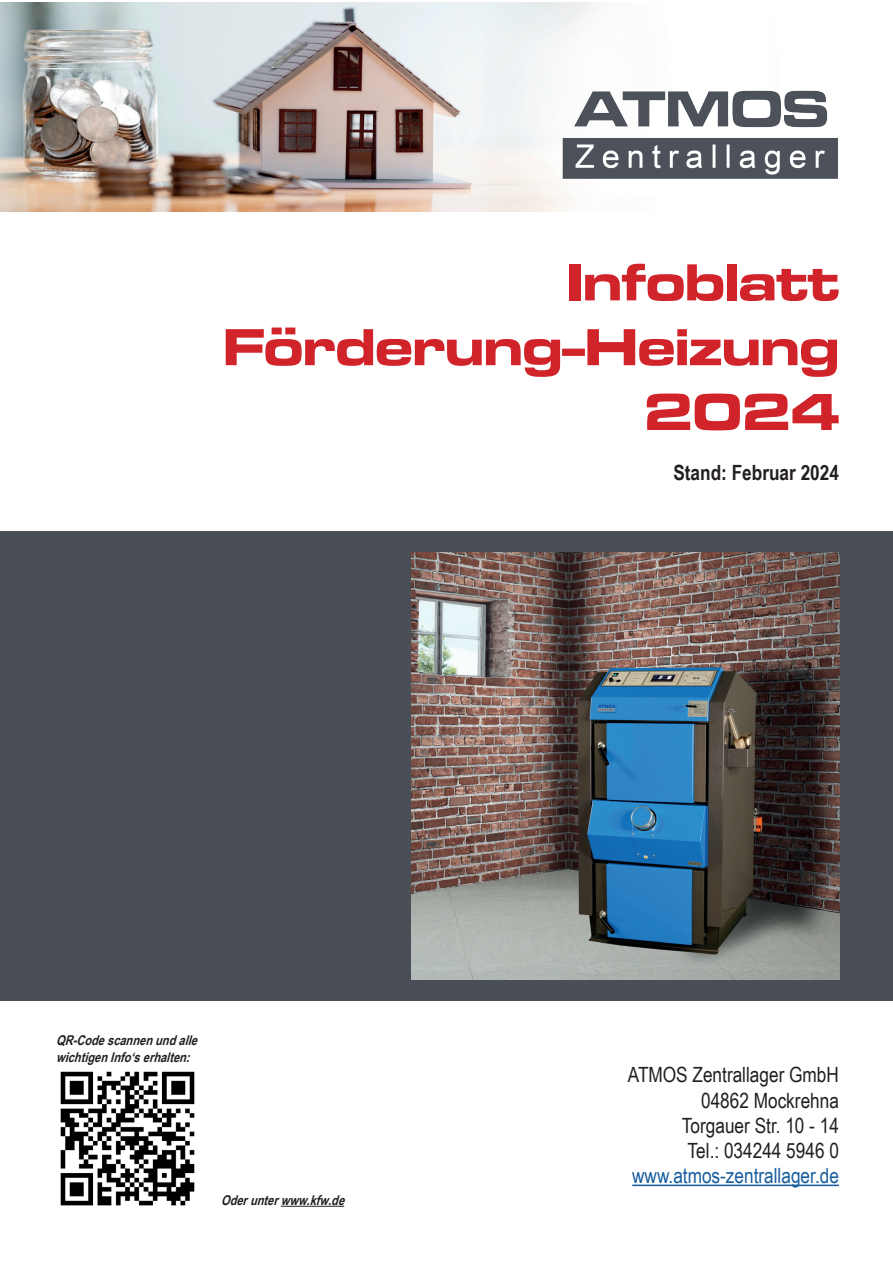
<style>
.page{position:relative;width:893px;height:1263px;background:#fff}
.page>*{position:absolute;margin:0;border:0;box-sizing:border-box;transform-origin:0 0}
.t1{font:54px/64.8px "Microgramma D Bold Exte";color:#d1232a;text-align:right}
.t2{font:21px/25.2px "Arial Narrow";color:#231f20;text-align:right}
.t3{font:21px "Arial Narrow";color:#175d9e}
.t4{font:700 21px "Arial Narrow";color:#231f20}
.t5{font:italic 700 13.5px/16.2px "Arial Narrow";color:#231f20}
</style>
<div class="page">
<img style="left:0;top:2px;width:594px;height:209px">
<img style="left:545px;top:55px;width:293px;height:150px">
<img style="left:60px;top:1071px;width:135px;height:135px">
<div style="left:0;top:531px;width:893px;height:469px;background:#494e57"></div>
<img style="left:412px;top:552px;width:427px;height:427px">
<hr style="left:632px;top:1184px;width:207px;height:2px;background:#175d9e">
<hr style="left:281px;top:1206px;width:63px;height:1px;background:#231f20">
<h1 class="t1" style="left:223px;top:248px;width:617px">Infoblatt<br>Förderung-Heizung<br>2024</h1>
<p class="t4" style="left:673px;top:456px;width:167px">Stand: Februar 2024</p>
<p class="t5" style="left:56px;top:1032px;width:147px">QR-Codescannenundalle wichtigenInfo‘serhalten:</p>
<p class="t5" style="left:221px;top:1191px;width:130px">Oderunterwww.kfw.de</p>
<p class="t2" style="left:628px;top:1061px;width:213px">ATMOS Zentrallager GmbH<br>04862 Mockrehna<br>Torgauer Str. 10 - 14<br>Tel.: 034244 5946 0</p>
<p class="t3" style="left:632px;top:1160px;width:208px">www.atmos-zentrallager.de</p>
</div>
